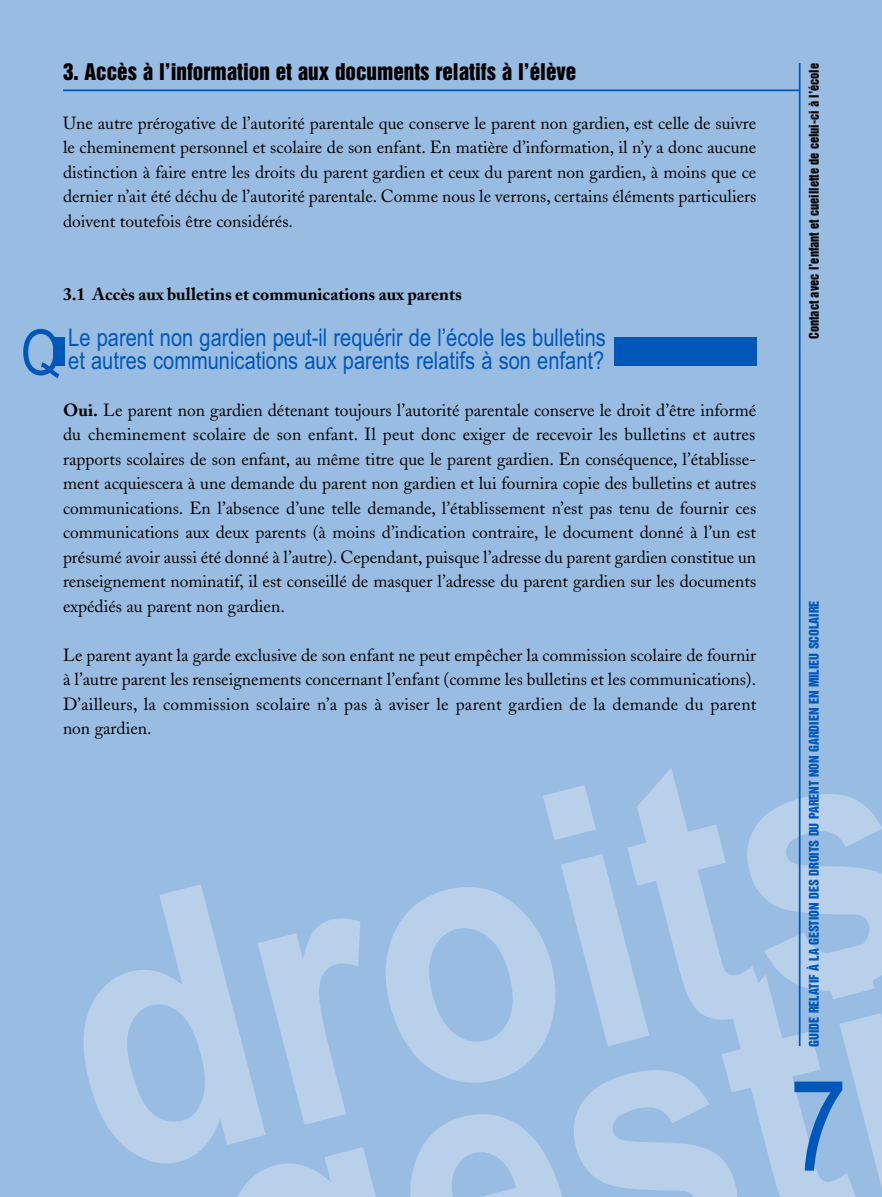
<style>
.page{position:relative;width:882px;height:1197px;background:#99bce3}
.page>*{position:absolute;margin:0;border:0;box-sizing:border-box;transform-origin:0 0}
.t1{font:700 361.55px "Arial Narrow";color:#b9d0eb;scale:1.05 1}
.t2{font:126px "Arial Narrow";color:#0057ba}
.t3{font:63px "Arial Narrow";color:#0057ba}
.t4{font:24.5px/22.8px "Arial Narrow";color:#0057ba}
.t5{font:21px "Helvetica Inserat";color:#000}
.t6{font:17.5px/24.5px "Adobe Caslon";color:#000;text-align:justify}
.t7{font:700 17.5px "Adobe Caslon";color:#000}
.t8{font:12.25px "Helvetica Inserat";color:#0057ba}
.t9{font:12.25px "Helvetica Inserat";color:#000}
.s1{font-weight:700}
</style>
<div class="page">
<hr style="left:799px;top:63px;width:2px;height:983px;background:#0057ba">
<div style="left:54px;top:337px;width:11px;height:28px;background:#0057ba"></div>
<div style="left:614px;top:337px;width:143px;height:28px;background:#0057ba"></div>
<hr style="left:63px;top:90px;width:736px;height:1px;background:#0057ba">
<p class="t5" style="left:63px;top:63px;width:515px">3. Accès à l’information et aux documents relatifs à l’élève</p>
<p class="t6" style="left:63px;top:113px;width:695px">Une autre prérogative de l’autorité parentale que conserve le parent non gardien, est celle de suivre le cheminement personnel et scolaire de son enfant. En matière d’information, il n’y a donc aucune distinction à faire entre les droits du parent gardien et ceux du parent non gardien, à moins que ce dernier n’ait été déchu de l’autorité parentale. Comme nous le verrons, certains éléments particuliers doivent toutefois être considérés.</p>
<p class="t7" style="left:63px;top:287px;width:400px">3.1 Accès aux bulletins et communications aux parents</p>
<h3 class="t3" style="left:21px;top:316px;width:42px">Q</h3>
<h3 class="t4" style="left:68px;top:326px;width:539px">Le parent non gardien peut-il requérir de l’école les bulletins et autres communications aux parents relatifs à son enfant?</h3>
<p class="t9" style="left:809px;top:339px;width:278px;rotate:-90deg">Contact avec l’enfant et cueillette de celui-ci à l’école</p>
<p class="t6" style="left:63px;top:400px;width:695px"><span class="s1">Oui.</span> Le parent non gardien détenant toujours l’autorité parentale conserve le droit d’être informé du cheminement scolaire de son enfant. Il peut donc exiger de recevoir les bulletins et autres rapports scolaires de son enfant, au même titre que le parent gardien. En conséquence, l’établisse&shy;ment acquiescera à une demande du parent non gardien et lui fournira copie des bulletins et autres communications. En l’absence d’une telle demande, l’établissement n’est pas tenu de fournir ces communications aux deux parents (à moins d’indication contraire, le document donné à l’un est présumé avoir aussi été donné à l’autre). Cependant, puisque l’adresse du parent gardien constitue un renseignement nominatif, il est conseillé de masquer l’adresse du parent gardien sur les documents expédiés au parent non gardien.</p>
<p class="t6" style="left:63px;top:645px;width:695px">Le parent ayant la garde exclusive de son enfant ne peut empêcher la commission scolaire de fournir à l’autre parent les renseignements concernant l’enfant (comme les bulletins et les communications).<br>D’ailleurs, la commission scolaire n’a pas à aviser le parent gardien de la demande du parent non gardien.</p>
<p class="t8" style="left:809px;top:1047px;width:448px;rotate:-90deg">GUIDE RELATIF À LA GESTION DES DROITS DU PARENT NON GARDIEN EN MILIEU SCOLAIRE</p>
<h1 class="t1" style="left:14px;top:855px;width:832px;rotate:-15deg">d ro its</h1>
<h2 class="t2" style="left:790px;top:1053px;width:59px">7</h2>
</div>
